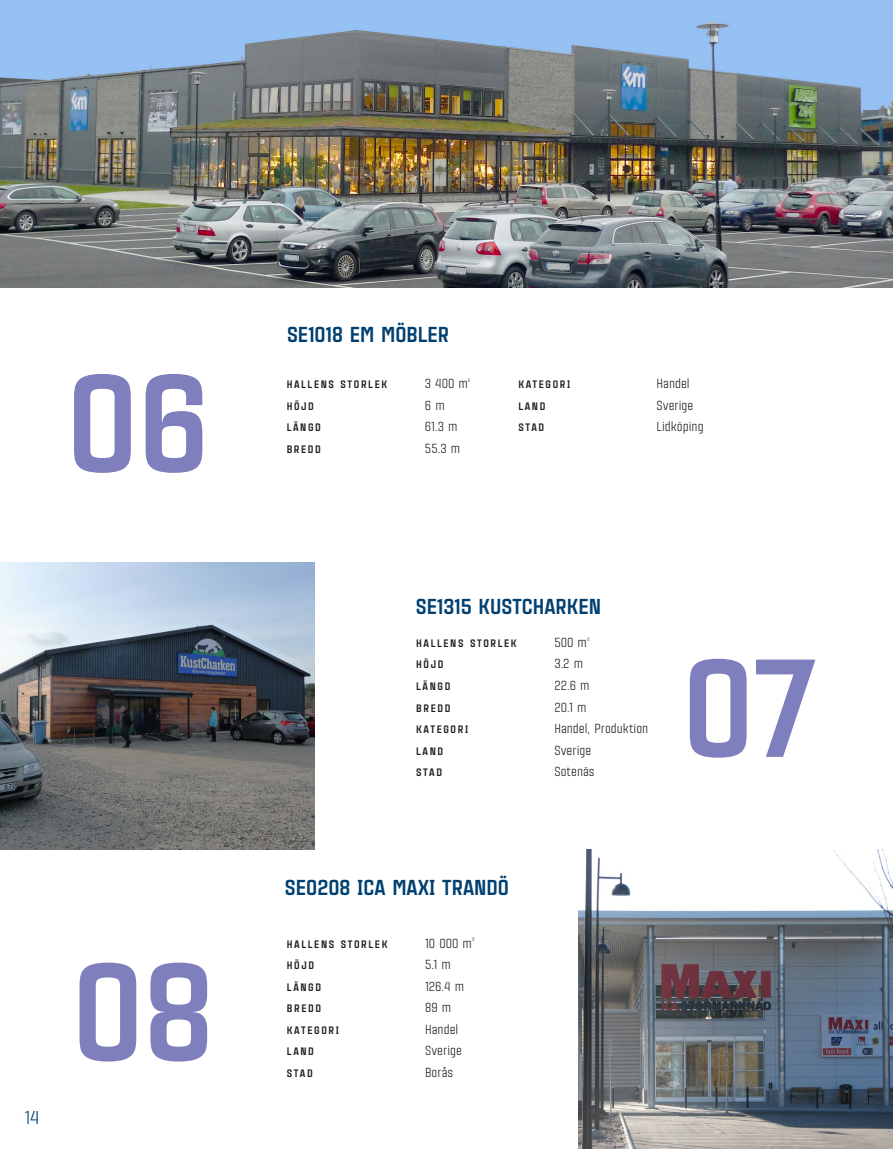
<style>
.page{position:relative;width:893px;height:1149px;background:#fff}
.page>*{position:absolute;margin:0;border:0;box-sizing:border-box;transform-origin:0 0}
.t1{font:900 135px "Citadina";color:#807fbd}
.LL_Perex_01{font:900 21px "Citadina";color:#004071}
.t2{font:18px "Citadina";color:#004071}
.t3{font:12.75px "Citadina";color:#231f20}
.t4{font:900 10.5px "Citadina";letter-spacing:.15em;color:#231f20}
</style>
<div class="page">
<img style="left:0;top:0;width:893px;height:287px">
<img style="left:0;top:562px;width:315px;height:287px">
<img style="left:578px;top:849px;width:315px;height:299px">
<p class="LL_Perex_01" style="left:287px;top:318px;width:164px">SE1018 EM MÖBLER</p>
<p class="t1" style="left:67px;top:320px;width:144px">06</p>
<p class="t4" style="left:287px;top:376px;width:102px">HALLENS STORLEK</p>
<p class="t3" style="left:425px;top:374px;width:47px">3 400 m<sup>²</sup></p>
<p class="t4" style="left:287px;top:398px;width:29px">HÖJD</p>
<p class="t3" style="left:425px;top:396px;width:21px">6 m</p>
<p class="t4" style="left:287px;top:419px;width:36px">LÄNGD</p>
<p class="t3" style="left:425px;top:417px;width:34px">61.3 m</p>
<p class="t4" style="left:287px;top:441px;width:36px">BREDD</p>
<p class="t3" style="left:425px;top:439px;width:37px">55.3 m</p>
<p class="t4" style="left:518px;top:376px;width:53px">KATEGORI</p>
<p class="t3" style="left:657px;top:374px;width:35px">Handel</p>
<p class="t4" style="left:518px;top:398px;width:28px">LAND</p>
<p class="t3" style="left:657px;top:396px;width:38px">Sverige</p>
<p class="t4" style="left:518px;top:419px;width:27px">STAD</p>
<p class="t3" style="left:657px;top:417px;width:49px">Lidköping</p>
<h3 class="t2" style="left:25px;top:1103px;width:16px">14</h3>
<p class="t1" style="left:72px;top:909px;width:143px">08</p>
<p class="LL_Perex_01" style="left:416px;top:590px;width:187px">SE1315 KUSTCHARKEN</p>
<p class="t4" style="left:416px;top:635px;width:102px">HALLENS STORLEK</p>
<p class="t3" style="left:554px;top:632px;width:37px">500 m<sup>²</sup></p>
<p class="t4" style="left:416px;top:656px;width:29px">HÖJD</p>
<p class="t3" style="left:554px;top:654px;width:30px">3.2 m</p>
<p class="t4" style="left:416px;top:678px;width:36px">LÄNGD</p>
<p class="t3" style="left:554px;top:675px;width:37px">22.6 m</p>
<p class="t4" style="left:416px;top:699px;width:36px">BREDD</p>
<p class="t3" style="left:554px;top:697px;width:34px">20.1 m</p>
<p class="t4" style="left:416px;top:721px;width:53px">KATEGORI</p>
<p class="t3" style="left:554px;top:719px;width:95px">Handel, Produktion</p>
<p class="t4" style="left:416px;top:742px;width:28px">LAND</p>
<p class="t3" style="left:554px;top:740px;width:38px">Sverige</p>
<p class="t4" style="left:416px;top:764px;width:27px">STAD</p>
<p class="t3" style="left:554px;top:762px;width:42px">Sotenäs</p>
<p class="LL_Perex_01" style="left:285px;top:870px;width:226px">SE0208 ICA MAXI TRANDÖ</p>
<p class="t4" style="left:287px;top:935px;width:102px">HALLENS STORLEK</p>
<p class="t3" style="left:425px;top:933px;width:51px">10 000 m<sup>²</sup></p>
<p class="t4" style="left:287px;top:957px;width:29px">HÖJD</p>
<p class="t3" style="left:425px;top:954px;width:27px">5.1 m</p>
<p class="t4" style="left:287px;top:978px;width:36px">LÄNGD</p>
<p class="t3" style="left:425px;top:976px;width:40px">126.4 m</p>
<p class="t4" style="left:287px;top:1000px;width:36px">BREDD</p>
<p class="t3" style="left:425px;top:997px;width:28px">89 m</p>
<p class="t4" style="left:287px;top:1021px;width:53px">KATEGORI</p>
<p class="t3" style="left:425px;top:1019px;width:35px">Handel</p>
<p class="t4" style="left:287px;top:1043px;width:28px">LAND</p>
<p class="t3" style="left:425px;top:1041px;width:38px">Sverige</p>
<p class="t4" style="left:287px;top:1064px;width:27px">STAD</p>
<p class="t3" style="left:425px;top:1062px;width:30px">Borås</p>
<p class="t1" style="left:682px;top:605px;width:137px">07</p>
</div>
